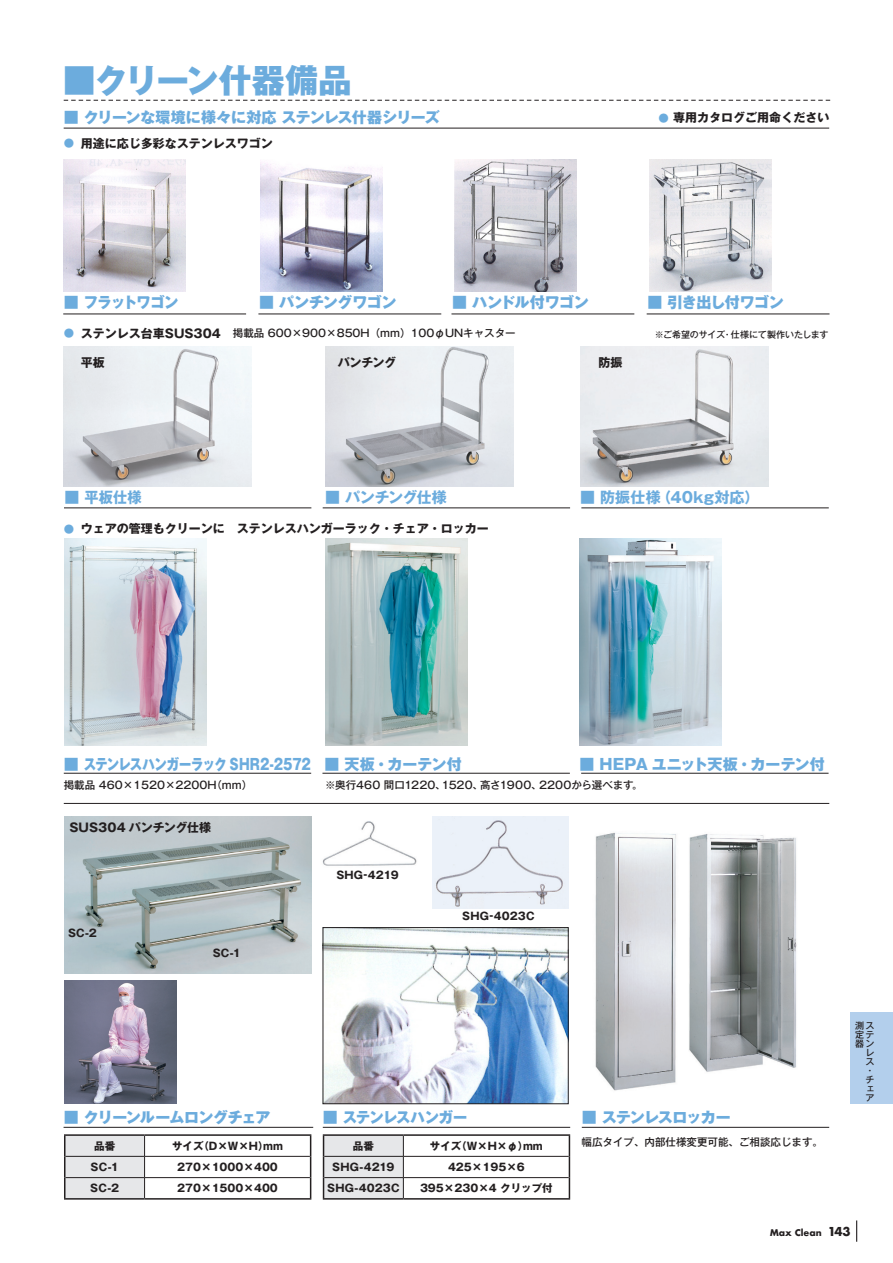
<style>
.page{position:relative;width:893px;height:1263px;background:#fff}
.page>*{position:absolute;margin:0;border:0;box-sizing:border-box;transform-origin:0 0}
.ステンレス_商品カテゴリ見出し{font:800 33px "Gothic MB101 Pro";color:#6cacdd}
.ステンレス_商品名{font:800 15px "Gothic MB101 Pro";letter-spacing:-.03em;color:#6cacdd}
.ステンレス_商品名-2{font:800 15px "Gothic MB101 Pro";letter-spacing:-.05em;color:#6cacdd}
.ステンレス_商品名-3{font:800 15px "Gothic MB101 Pro";letter-spacing:-.01em;color:#6cacdd}
.t1{font:700 15px "Gothic MB101 Pro";letter-spacing:.005em;color:#6cacdd}
.ステンレス_商品名-4{font:800 15px "Gothic MB101 Pro";letter-spacing:-.005em;color:#6cacdd}
.t2{font:700 15px "Gothic MB101 Pro";letter-spacing:-.03em;color:#6cacdd}
.t3{font:700 12px "Gothic MB101 Pro";color:#231f20}
.t4{font:700 12px "Futura";color:#231f20}
.ステンレス_本文_送り8{font:500 10.5px "Gothic MB101 Pro";color:#231f20}
.t5{font:700 10.5px "Gothic MB101 Pro";color:#231f20}
.ステンレス_本文_送り10{font:500 9px "Gothic MB101 Pro";letter-spacing:-.015em;color:#231f20}
.t6{font:700 9px "Futura";color:#231f20}
.s1{font-weight:500;font-size:10.5px;color:#6cacdd}
.s2{color:#6cacdd}
.s3{font-weight:700;font-size:12px}
</style>
<div class="page">
<svg style="left:856px;top:1220px;width:1px;height:22px"></svg>
<img style="left:64px;top:346px;width:188px;height:140px">
<img style="left:325px;top:346px;width:188px;height:140px">
<img style="left:580px;top:346px;width:188px;height:140px">
<img style="left:64px;top:159px;width:122px;height:133px">
<img style="left:64px;top:539px;width:142px;height:207px">
<img style="left:325px;top:539px;width:142px;height:207px">
<img style="left:580px;top:539px;width:141px;height:207px">
<img style="left:595px;top:832px;width:81px;height:259px">
<img style="left:689px;top:834px;width:108px;height:238px">
<img style="left:261px;top:162px;width:122px;height:130px">
<img style="left:454px;top:159px;width:122px;height:133px">
<img style="left:649px;top:159px;width:122px;height:133px">
<img style="left:64px;top:817px;width:247px;height:156px">
<img style="left:322px;top:821px;width:95px;height:45px">
<img style="left:433px;top:817px;width:135px;height:91px">
<img style="left:64px;top:981px;width:113px;height:123px">
<hr style="left:64px;top:1134px;width:81px;height:2px;background:#231f20">
<hr style="left:145px;top:1134px;width:166px;height:2px;background:#231f20">
<svg style="left:310px;top:1136px;width:1px;height:62px"></svg>
<hr style="left:145px;top:1198px;width:166px;height:1px;background:#231f20">
<hr style="left:145px;top:1156px;width:165px;height:1px;background:#231f20">
<svg style="left:64px;top:1135px;width:81px;height:64px;background:#d7d8da"></svg>
<hr style="left:65px;top:1177px;width:80px;height:1px;background:#231f20">
<hr style="left:145px;top:1177px;width:165px;height:1px;background:#231f20">
<hr style="left:323px;top:1134px;width:80px;height:2px;background:#231f20">
<hr style="left:403px;top:1134px;width:167px;height:2px;background:#231f20">
<svg style="left:569px;top:1136px;width:1px;height:62px"></svg>
<hr style="left:403px;top:1198px;width:167px;height:1px;background:#231f20">
<hr style="left:403px;top:1156px;width:166px;height:1px;background:#231f20">
<svg style="left:323px;top:1135px;width:81px;height:64px;background:#d7d8da"></svg>
<hr style="left:324px;top:1177px;width:79px;height:1px;background:#231f20">
<hr style="left:403px;top:1177px;width:166px;height:1px;background:#231f20">
<hr style="left:323px;top:1127px;width:247px;height:1px;background:#231f20">
<hr style="left:582px;top:1127px;width:247px;height:1px;background:#231f20">
<img style="left:325px;top:929px;width:241px;height:173px">
<div style="left:323px;top:927px;width:245px;height:177px;border:1px solid #231f20"></div>
<svg style="left:64px;top:100px;width:766px;height:1px"></svg>
<hr style="left:64px;top:128px;width:765px;height:1px;background:#231f20">
<hr style="left:64px;top:508px;width:247px;height:1px;background:#231f20">
<hr style="left:323px;top:508px;width:247px;height:1px;background:#231f20">
<hr style="left:581px;top:508px;width:248px;height:1px;background:#231f20">
<hr style="left:258px;top:314px;width:183px;height:1px;background:#231f20">
<hr style="left:63px;top:314px;width:183px;height:1px;background:#231f20">
<hr style="left:451px;top:314px;width:183px;height:1px;background:#231f20">
<hr style="left:647px;top:314px;width:182px;height:1px;background:#231f20">
<hr style="left:64px;top:773px;width:247px;height:1px;background:#231f20">
<hr style="left:64px;top:803px;width:765px;height:1px;background:#231f20">
<hr style="left:322px;top:773px;width:248px;height:1px;background:#231f20">
<hr style="left:581px;top:773px;width:247px;height:1px;background:#231f20">
<hr style="left:64px;top:1127px;width:249px;height:1px;background:#231f20">
<div style="left:850px;top:1012px;width:43px;height:92px;background:#b3cfec"></div>
<p class="ステンレス_商品カテゴリ見出し" style="left:63px;top:53px;width:290px">■クリーン什器備品</p>
<p class="ステンレス_商品名" style="left:64px;top:105px;width:378px">■ クリーンな環境に様々に対応 ステンレス什器シリーズ</p>
<p class="t3" style="left:64px;top:133px;width:211px"><span class="s1">⁃</span> 用途に応じ多彩なステンレスワゴン</p>
<p class="t3" style="left:658px;top:108px;width:172px"><span class="s1">⁃</span> 専用カタログご用命ください</p>
<p class="ステンレス_商品名-2" style="left:64px;top:290px;width:116px">■ フラットワゴン</p>
<p class="ステンレス_商品名" style="left:259px;top:290px;width:139px">■ パンチングワゴン</p>
<p class="ステンレス_商品名" style="left:452px;top:290px;width:138px">■ ハンドル付ワゴン</p>
<p class="ステンレス_商品名" style="left:647px;top:290px;width:138px">■ 引き出し付ワゴン</p>
<p class="ステンレス_本文_送り8" style="left:64px;top:325px;width:453px"><span class="s2">⁃</span> <span class="s3">ステンレス台車SUS304　</span>掲載品 600×900×850H（mm）100φUNキャスター</p>
<p class="t3" style="left:81px;top:353px;width:26px">平板</p>
<p class="t3" style="left:338px;top:353px;width:60px">パンチング</p>
<p class="t3" style="left:598px;top:353px;width:26px">防振</p>
<p class="ステンレス_本文_送り10" style="left:655px;top:327px;width:175px">※ご希望のサイズ・仕様にて製作いたします</p>
<p class="t1" style="left:64px;top:485px;width:79px">■ 平板仕様</p>
<p class="t2" style="left:325px;top:485px;width:123px">■ パンチング仕様</p>
<p class="t1" style="left:580px;top:485px;width:181px">■ 防振仕様（40kg対応）</p>
<p class="t3" style="left:64px;top:519px;width:427px"><span class="s1">⁃</span> ウェアの管理もクリーンに　ステンレスハンガーラック・チェア・ロッカー</p>
<p class="ステンレス_商品名-3" style="left:64px;top:751px;width:249px">■ ステンレスハンガーラック SHR2-2572</p>
<p class="ステンレス_商品名" style="left:324px;top:751px;width:139px">■ 天板・カーテン付</p>
<p class="ステンレス_商品名-4" style="left:580px;top:751px;width:247px">■ HEPA ユニット天板・カーテン付</p>
<p class="ステンレス_本文_送り8" style="left:64px;top:776px;width:190px">掲載品 460×1520×2200H（mm）</p>
<p class="ステンレス_本文_送り8" style="left:325px;top:776px;width:319px">※奥行460 間口1220、1520、高さ1900、2200から選べます。</p>
<p class="t3" style="left:69px;top:817px;width:143px">SUS304 パンチング仕様</p>
<p class="t5" style="left:68px;top:924px;width:30px">SC-2</p>
<p class="t5" style="left:213px;top:945px;width:30px">SC-1</p>
<p class="ステンレス_商品名-2" style="left:64px;top:1105px;width:208px">■ クリーンルームロングチェア</p>
<p class="t5" style="left:94px;top:1137px;width:23px">品番</p>
<p class="t5" style="left:172px;top:1137px;width:113px">サイズ（D×W×H）mm</p>
<p class="t5" style="left:91px;top:1158px;width:30px">SC-1</p>
<p class="t5" style="left:177px;top:1158px;width:102px">270×1000×400</p>
<p class="t5" style="left:90px;top:1179px;width:30px">SC-2</p>
<p class="t5" style="left:177px;top:1179px;width:102px">270×1500×400</p>
<p class="t5" style="left:336px;top:866px;width:64px">SHG-4219</p>
<p class="t5" style="left:462px;top:907px;width:74px">SHG-4023C</p>
<p class="ステンレス_商品名" style="left:323px;top:1105px;width:146px">■ ステンレスハンガー</p>
<p class="ステンレス_商品名-2" style="left:582px;top:1105px;width:150px">■ ステンレスロッカー</p>
<p class="t5" style="left:353px;top:1137px;width:23px">品番</p>
<p class="t5" style="left:430px;top:1137px;width:114px">サイズ（W×H×φ）mm</p>
<p class="t5" style="left:332px;top:1158px;width:64px">SHG-4219</p>
<p class="t5" style="left:448px;top:1158px;width:78px">425×195×6</p>
<p class="t5" style="left:327px;top:1179px;width:74px">SHG-4023C</p>
<p class="t5" style="left:420px;top:1179px;width:134px">395×230×4 クリップ付</p>
<p class="ステンレス_本文_送り8" style="left:582px;top:1133px;width:243px">幅広タイプ、内部仕様変更可能、ご相談応じます。</p>
<p class="ステンレス_本文_送り10" style="left:855px;top:1018px;width:20px">測ス</p>
<p class="ステンレス_本文_送り10" style="left:855px;top:1027px;width:20px">定テ</p>
<p class="ステンレス_本文_送り10" style="left:855px;top:1036px;width:21px">器ン</p>
<p class="ステンレス_本文_送り10" style="left:866px;top:1045px;width:10px">レ</p>
<p class="ステンレス_本文_送り10" style="left:866px;top:1054px;width:10px">ス</p>
<p class="ステンレス_本文_送り10" style="left:866px;top:1063px;width:7px">・</p>
<p class="ステンレス_本文_送り10" style="left:866px;top:1072px;width:10px">チ</p>
<p class="ステンレス_本文_送り10" style="left:866px;top:1081px;width:10px">ェ</p>
<p class="ステンレス_本文_送り10" style="left:866px;top:1090px;width:10px">ア</p>
<p class="t6" style="left:770px;top:1226px;width:53px">Max Clean</p>
<p class="t4" style="left:828px;top:1222px;width:24px">143</p>
</div>
